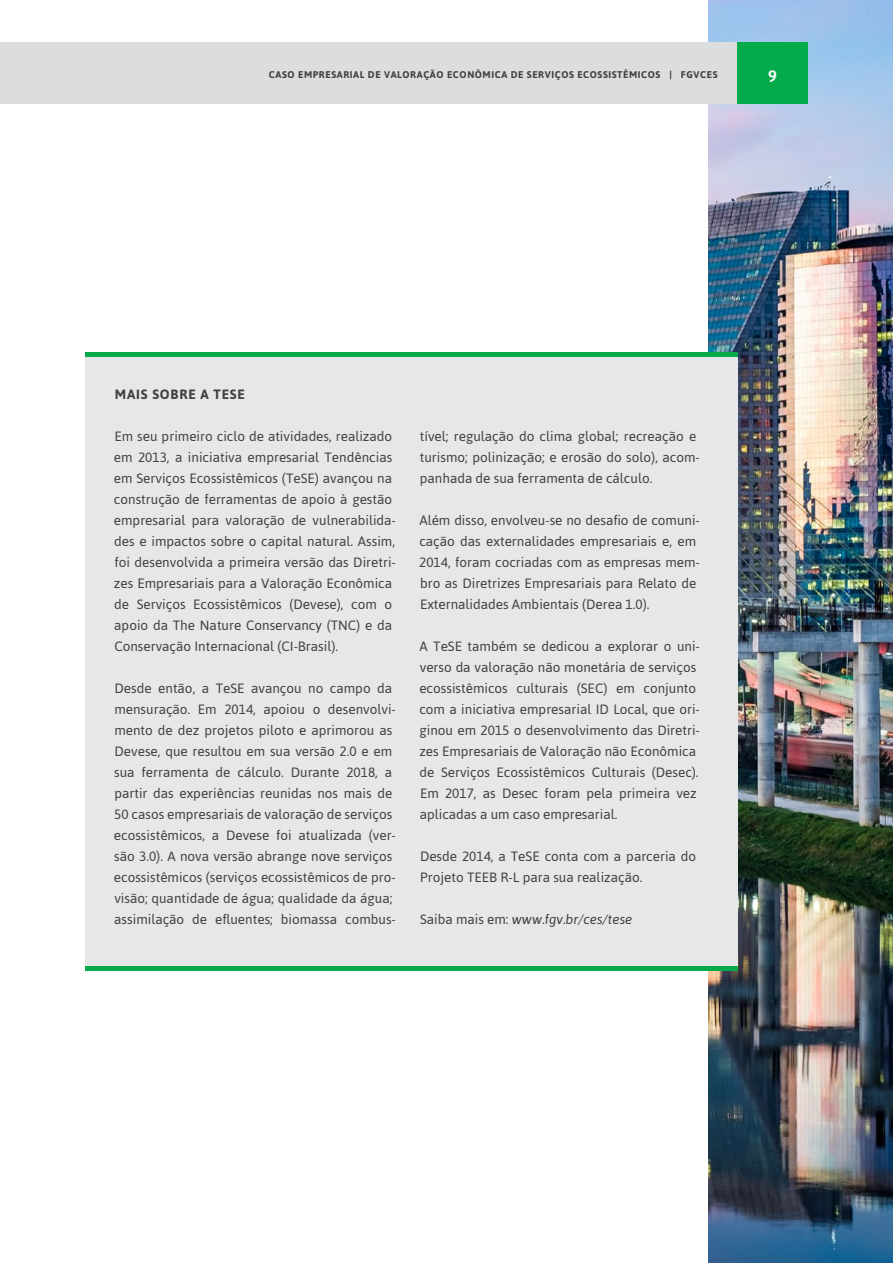
<style>
.page{position:relative;width:893px;height:1263px;background:#fff}
.page>*{position:absolute;margin:0;border:0;box-sizing:border-box;transform-origin:0 0}
.t1{font:500 16.5px "Asap";color:#fff}
.t2{font:13.5px/21px "Asap";color:#414042}
.t3{font:italic 13.5px "Asap";color:#414042}
.t4{font:700 13.5px "Asap";letter-spacing:.06em;color:#414042}
.t5{font:700 9.75px "Asap";letter-spacing:.06em;color:#414042}
.s1{font-style:normal}
</style>
<div class="page">
<img style="left:709px;top:0;width:184px;height:1263px">
<div style="left:0;top:43px;width:808px;height:61px;background:#dcddde"></div>
<div style="left:737px;top:43px;width:71px;height:61px;background:#05aa4b"></div>
<div style="left:85px;top:357px;width:652px;height:609px;background:#e6e7e8"></div>
<hr style="left:85px;top:353px;width:652px;height:4px;background:#05aa4b">
<hr style="left:85px;top:966px;width:652px;height:4px;background:#05aa4b">
<p class="t5" style="left:269px;top:68px;width:450px">CASO EMPRESARIAL DE VALORAÇÃO ECONÔMICA DE SERVIÇOS ECOSSISTÊMICOS | FGVCES</p>
<p class="t1" style="left:768px;top:65px;width:10px">9</p>
<p class="t4" style="left:115px;top:385px;width:131px">MAIS SOBRE A TESE</p>
<p class="t2" style="left:114px;top:425px;width:284px">Em seu primeiro ciclo de atividades, realizado em 2013, a iniciativa empresarial Tendências em Serviços Ecossistêmicos (TeSE) avançou na construção de ferramentas de apoio à gestão empresarial para valoração de vulnerabilida&shy;des e impactos sobre o capital natural. Assim, foi desenvolvida a primeira versão das Diretri&shy;zes Empresariais para a Valoração Econômica de Serviços Ecossistêmicos (Devese), com o apoio da The Nature Conservancy (TNC) e da Conservação Internacional (CI-Brasil).</p>
<p class="t2" style="left:114px;top:677px;width:284px">Desde então, a TeSE avançou no campo da mensuração. Em 2014, apoiou o desenvolvi&shy;mento de dez projetos piloto e aprimorou as Devese, que resultou em sua versão 2.0 e em sua ferramenta de cálculo. Durante 2018, a partir das experiências reunidas nos mais de 50 casos empresariais de valoração de serviços ecossistêmicos, a Devese foi atualizada (ver&shy;são 3.0). A nova versão abrange nove serviços ecossistêmicos (serviços ecossistêmicos de pro&shy;visão; quantidade de água; qualidade da água; assimilação de efluentes; biomassa combus-</p>
<p class="t2" style="left:420px;top:425px;width:282px">tível; regulação do clima global; recreação e turismo; polinização; e erosão do solo), acom&shy;panhada de sua ferramenta de cálculo.</p>
<p class="t2" style="left:419px;top:509px;width:282px">Além disso, envolveu-se no desafio de comuni&shy;cação das externalidades empresariais e, em 2014, foram cocriadas com as empresas mem&shy;bro as Diretrizes Empresariais para Relato de Externalidades Ambientais (Derea 1.0).</p>
<p class="t2" style="left:419px;top:635px;width:282px">A TeSE também se dedicou a explorar o uni&shy;verso da valoração não monetária de serviços ecossistêmicos culturais (SEC) em conjunto com a iniciativa empresarial ID Local, que ori&shy;ginou em 2015 o desenvolvimento das Diretri&shy;zes Empresariais de Valoração não Econômica de Serviços Ecossistêmicos Culturais (Desec).<br>Em 2017, as Desec foram pela primeira vez aplicadas a um caso empresarial.</p>
<p class="t2" style="left:420px;top:845px;width:278px">Desde 2014, a TeSE conta com a parceria do<br>Projeto TEEB R-L para sua realização.</p>
<p class="t3" style="left:420px;top:910px;width:214px"><span class="s1">Saiba mais em:</span> www.fgv.br/ces/tese</p>
</div>
